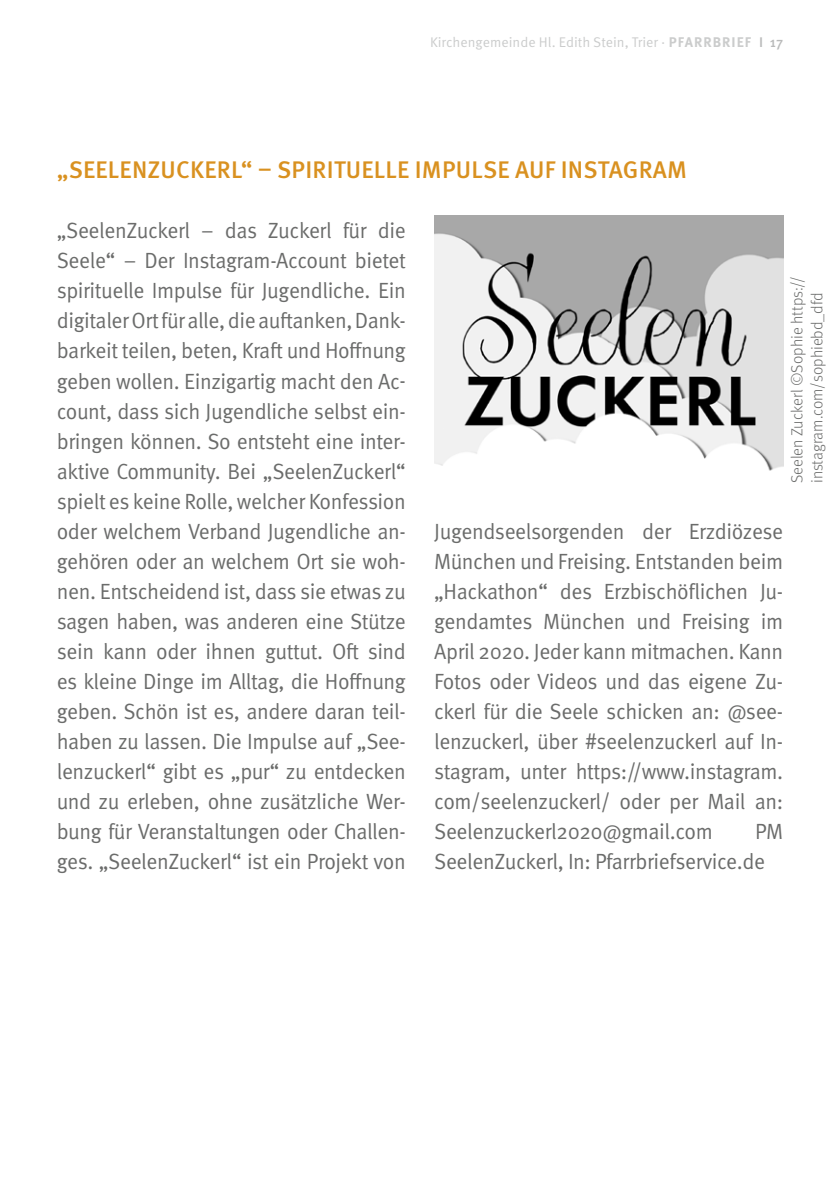
<style>
.page{position:relative;width:840px;height:1191px;background:#fff}
.page>*{position:absolute;margin:0;border:0;box-sizing:border-box;transform-origin:0 0}
.t1{font:500 24px "Meta Pro";letter-spacing:.01em;color:#d99120}
.t2{font:22px/30px "Meta Pro Norm";letter-spacing:-.02em;color:#6b6c6b;text-align:justify;scale:.96 1}
.t3{font:300 16px/20px "Meta Pro";color:#6b6c6b}
.t4{font:14px "Meta Pro Norm";color:#cbcccc}
.s1{font-family:"Meta Pro";font-weight:700}
.s2{font-family:"Meta Pro";font-weight:500;color:#b9baba}
</style>
<div class="page">
<img style="left:434px;top:216px;width:348px;height:255px">
<p class="t4" style="left:430px;top:31px;width:354px">Kirchengemeinde Hl. Edith Stein, Trier · <span class="s1">PFARRBRIEF</span> <span class="s2">I 17</span></p>
<p class="t1" style="left:57px;top:151px;width:631px">„SEELENZUCKERL“ – SPIRITUELLE IMPULSE AUF INSTAGRAM</p>
<p class="t2" style="left:57px;top:214px;width:365px">„SeelenZuckerl – das Zuckerl für die Seele“ – Der Instagram-Account bietet spirituelle Impulse für Jugendliche. Ein digitaler Ort für alle, die auftanken, Dank&shy;barkeit teilen, beten, Kraft und Hoffnung geben wollen. Einzigartig macht den Ac&shy;count, dass sich Jugendliche selbst ein&shy;bringen können. So entsteht eine inter&shy;aktive Community. Bei „SeelenZuckerl“ spielt es keine Rolle, welcher Konfession oder welchem Verband Jugendliche an&shy;gehören oder an welchem Ort sie woh&shy;nen. Entscheidend ist, dass sie etwas zu sagen haben, was anderen eine Stütze sein kann oder ihnen guttut. Oft sind es kleine Dinge im Alltag, die Hoffnung geben. Schön ist es, andere daran teil&shy;haben zu lassen. Die Impulse auf „See&shy;lenzuckerl“ gibt es „pur“ zu entdecken und zu erleben, ohne zusätzliche Wer&shy;bung für Veranstaltungen oder Challen&shy;ges. „SeelenZuckerl“ ist ein Projekt von</p>
<p class="t3" style="left:785px;top:483px;width:208px;rotate:-90deg">Seelen Zuckerl ©Sophie https:// instagram.com/sophiebd_dfd</p>
<p class="t2" style="left:434px;top:514px;width:365px">Jugendseelsorgenden der Erzdiözese München und Freising. Entstanden beim „Hackathon“ des Erzbischöflichen Ju&shy;gendamtes München und Freising im April 2020. Jeder kann mitmachen. Kann Fotos oder Videos und das eigene Zu&shy;ckerl für die Seele schicken an: @see&shy;lenzuckerl, über #seelenzuckerl auf In&shy;stagram, unter https://www.instagram. com/seelenzuckerl/ oder per Mail an:<br>Seelenzuckerl2020@gmail.com</p>
<p class="t2" style="left:434px;top:814px;width:365px;text-indent:320px">PM<br>SeelenZuckerl, In: Pfarrbriefservice.de</p>
</div>
